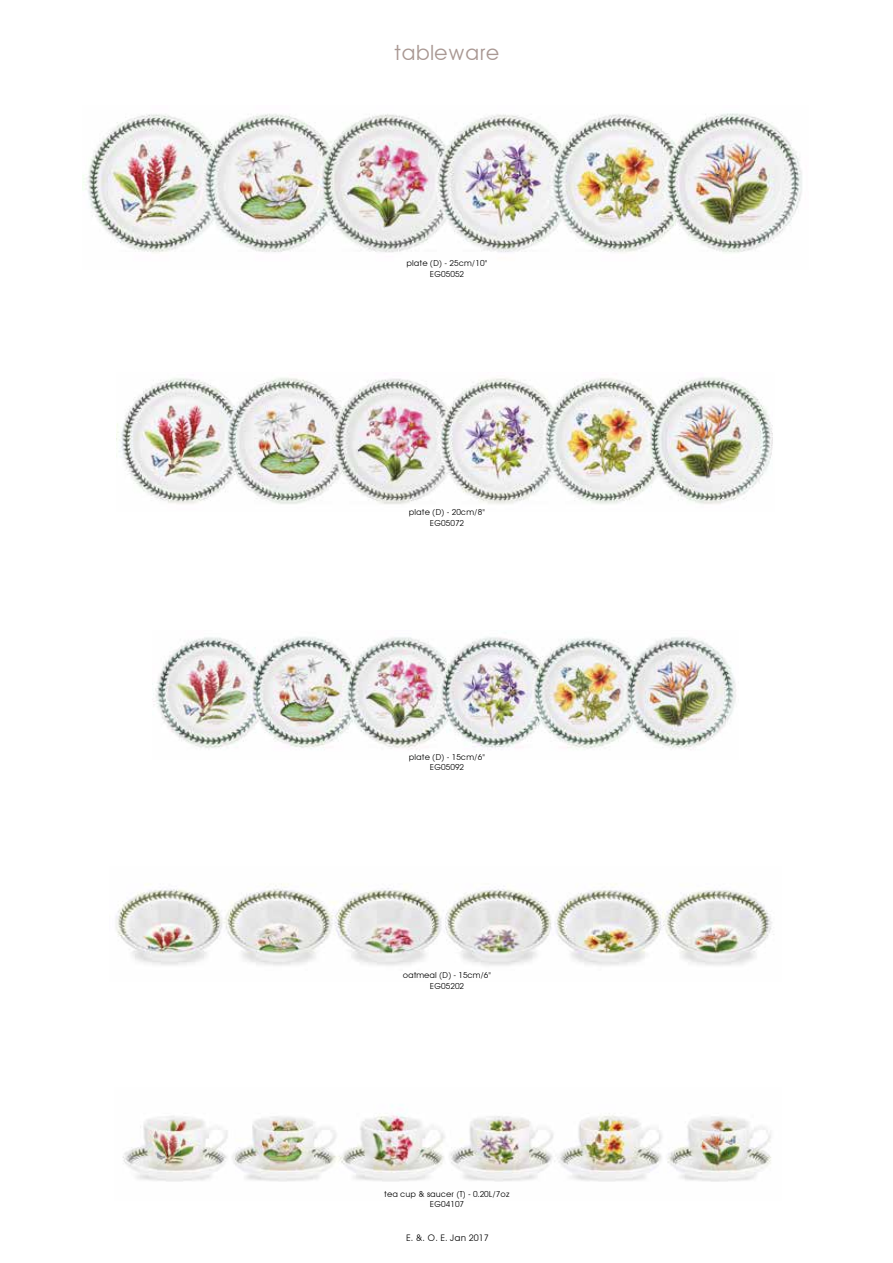
<style>
.page{position:relative;width:893px;height:1263px;background:#fff}
.page>*{position:absolute;margin:0;border:0;box-sizing:border-box;transform-origin:0 0}
.t1{font:21px "Avant Garde";color:#a99893}
.t2{font:9px "Avant Garde";color:#000}
.t3{font:8.25px/10.5px "Avant Garde";color:#000;text-align:center}
</style>
<div class="page">
<img style="left:82px;top:113px;width:720px;height:140px">
<img style="left:116px;top:378px;width:657px;height:126px">
<img style="left:152px;top:637px;width:585px;height:113px">
<img style="left:116px;top:883px;width:658px;height:83px">
<img style="left:122px;top:1105px;width:649px;height:77px">
<h1 class="t1" style="left:394px;top:40px;width:107px">tableware</h1>
<p class="t3" style="left:407px;top:258px;width:82px">plate (D) - 25cm/10"<br>EG05052</p>
<p class="t3" style="left:409px;top:507px;width:77px">plate (D) - 20cm/8"<br>EG05072</p>
<p class="t3" style="left:409px;top:751px;width:77px">plate (D) - 15cm/6"<br>EG05092</p>
<p class="t3" style="left:403px;top:970px;width:90px">oatmeal (D) - 15cm/6"<br>EG05202</p>
<p class="t3" style="left:384px;top:1189px;width:127px">tea cup &amp; saucer (T) - 0.20L/7oz<br>EG04107</p>
<p class="t2" style="left:406px;top:1232px;width:84px">E. &amp;. O. E. Jan 2017</p>
</div>
